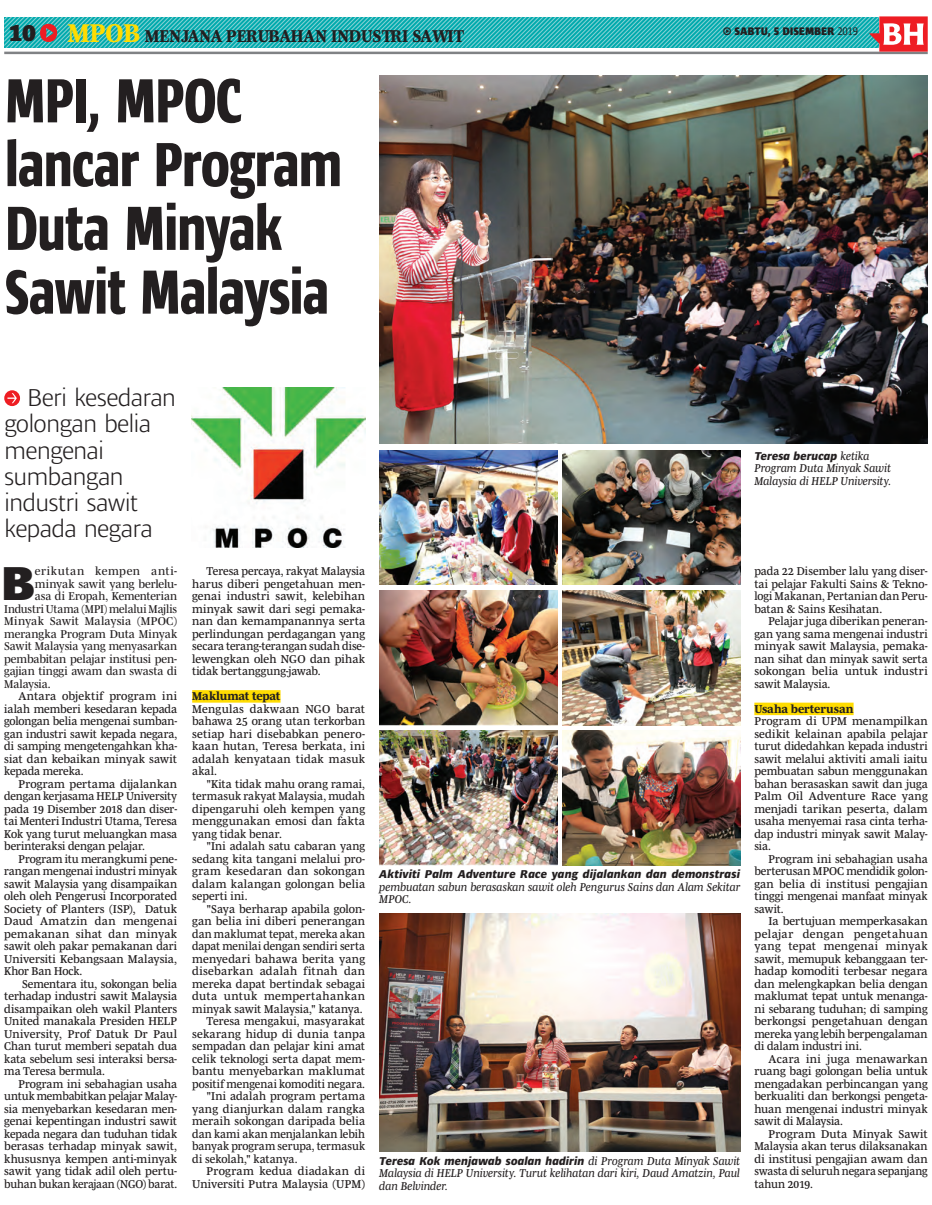
<style>
.page{position:relative;width:932px;height:1205px;background:#fff}
.page>*{position:absolute;margin:0;border:0;box-sizing:border-box;transform-origin:0 0}
.BH_HEADING_2ND{font:800 63.75px/63.8px "Ardoise Ptf Tight";letter-spacing:-.03em;color:#231f20}
.BH_DROPCAP{font:800 48.62px "Ardoise Ptf";color:#231f20}
.BH_TEXT{font:300 25px/26.2px "Ardoise Ptf";letter-spacing:-.025em;color:#231f20}
.t1{font:700 17.5px "Mencken OT Text";color:#231f20;scale:.94 1}
.BH_TEXT-2{font:11.62px/12.5px "Mencken OT Text";color:#231f20;text-align:justify}
.BH_CAPTION{font:italic 11.62px/12.5px "Mencken OT Text";letter-spacing:-.01em;color:#231f20;text-align:justify}
.BH_DROPCAP-2{font:11.62px "Mencken OT Subhead";letter-spacing:-.005em;color:#231f20}
.BH_DROPCAP-3{font:11.62px "Mencken OT Subhead";letter-spacing:-.005em;color:#231f20;scale:.96 1}
.BH_SUBHEAD_YELLOW{font:700 11.62px "Mencken OT Text";letter-spacing:-.005em;color:#231f20}
.BH_DROPCAP-4{font:11.62px "Mencken OT Subhead";letter-spacing:.055em;color:#231f20}
.BH_TEXT-3{font:800 condensed 11.25px "Ardoise Ptf";letter-spacing:-.005em;color:#231f20}
.s1{font-family:"Ardoise Ptf";font-weight:800;font-size:26.25px}
.s2{font-size:26.25px;color:#ffdc01}
.s3{font-weight:400}
.s4{font-family:"Ardoise Ptf";font-weight:800}
</style>
<div class="page">
<hr style="left:4px;top:52px;width:924px;height:2px;background:#808285">
<svg style="left:4px;top:16px;width:924px;height:36px"></svg>
<div style="left:192px;top:690px;width:89px;height:12px;background:#ffdc01"></div>
<svg style="left:4px;top:390px;width:16px;height:16px"></svg>
<svg style="left:7px;top:393px;width:10px;height:10px"></svg>
<img style="left:192px;top:388px;width:173px;height:159px">
<img style="left:379px;top:75px;width:549px;height:368px">
<img style="left:379px;top:913px;width:361px;height:238px">
<img style="left:379px;top:450px;width:178px;height:134px">
<img style="left:379px;top:591px;width:178px;height:134px">
<img style="left:379px;top:731px;width:178px;height:134px">
<img style="left:562px;top:450px;width:178px;height:134px">
<img style="left:562px;top:591px;width:178px;height:134px">
<img style="left:562px;top:731px;width:178px;height:134px">
<div style="left:754px;top:702px;width:100px;height:13px;background:#ffdc01"></div>
<p class="t1" style="left:9px;top:26px;width:486px"><span class="s1">10</span> <span class="s2">MPOB</span> MENJANA PERUBAHAN INDUSTRI SAWIT</p>
<p class="BH_TEXT-3" style="left:723px;top:23px;width:137px">− SABTU, 5 DISEMBER <span class="s3">2019</span></p>
<p class="BH_HEADING_2ND" style="left:4px;top:63px;width:340px">MPI, MPOC lancar Program<br>Duta Minyak<br>Sawit Malaysia</p>
<p class="BH_TEXT" style="left:4px;top:382px;width:173px;text-indent:23px">Beri kesedaran golongan belia mengenai sumbangan industri sawit kepada negara</p>
<p class="BH_DROPCAP" style="left:1px;top:547px;width:36px">B</p>
<p class="BH_DROPCAP-4" style="left:35px;top:564px;width:144px">erikutan kempen anti-</p>
<p class="BH_DROPCAP-2" style="left:35px;top:577px;width:144px">minyak sawit yang berlelu-</p>
<p class="BH_DROPCAP-2" style="left:35px;top:589px;width:144px">asa di Eropah, Kementerian</p>
<p class="BH_DROPCAP-3" style="left:4px;top:602px;width:182px">Industri Utama (MPI) melalui Majlis</p>
<p class="BH_DROPCAP-2" style="left:4px;top:614px;width:174px">Minyak Sawit Malaysia (MPOC)</p>
<p class="BH_DROPCAP-2" style="left:4px;top:627px;width:174px">merangka Program Duta Minyak</p>
<p class="BH_DROPCAP-2" style="left:4px;top:639px;width:174px">Sawit Malaysia yang menyasarkan</p>
<p class="BH_DROPCAP-2" style="left:4px;top:652px;width:174px">pembabitan pelajar institusi pen-</p>
<p class="BH_DROPCAP-2" style="left:4px;top:664px;width:174px">gajian tinggi awam dan swasta di</p>
<p class="BH_DROPCAP-2" style="left:4px;top:677px;width:48px">Malaysia.</p>
<p class="BH_TEXT-2" style="left:4px;top:690px;width:174px;text-indent:14px">Antara objektif program ini ialah memberi kesedaran kepada golongan belia mengenai sumban&shy;gan industri sawit kepada negara, di samping mengetengahkan kha&shy;siat dan kebaikan minyak sawit kepada mereka.</p>
<p class="BH_TEXT-2" style="left:4px;top:777px;width:174px;text-indent:14px">Program pertama dijalankan dengan kerjasama HELP University pada 19 Disember 2018 dan diser&shy;tai Menteri Industri Utama, Teresa Kok yang turut meluangkan masa berinteraksi dengan pelajar.</p>
<p class="BH_TEXT-2" style="left:4px;top:852px;width:174px;text-indent:14px">Program itu merangkumi pene&shy;rangan mengenai industri minyak sawit Malaysia yang disampaikan oleh oleh Pengerusi Incorporated Society of Planters (ISP), Datuk Daud Amatzin dan mengenai pemakanan sihat dan minyak sawit oleh pakar pemakanan dari Universiti Kebangsaan Malaysia, Khor Ban Hock.</p>
<p class="BH_TEXT-2" style="left:4px;top:977px;width:174px;text-indent:18px">Sementara itu, sokongan belia terhadap industri sawit Malaysia disampaikan oleh wakil Planters United manakala Presiden HELP University, Prof Datuk Dr Paul Chan turut memberi sepatah dua kata sebelum sesi interaksi bersa&shy;ma Teresa bermula.</p>
<p class="BH_TEXT-2" style="left:4px;top:1077px;width:174px;text-indent:14px">Program ini sebahagian usaha untuk membabitkan pelajar Malay&shy;sia menyebarkan kesedaran men&shy;genai kepentingan industri sawit kepada negara dan tuduhan tidak berasas terhadap minyak sawit, khususnya kempen anti-minyak sawit yang tidak adil oleh pertu&shy;buhan bukan kerajaan (NGO) barat.</p>
<p class="BH_CAPTION" style="left:754px;top:449px;width:138px;text-align:left"><span class="s4">Teresa berucap</span> ketika<br>Program Duta Minyak Sawit<br>Malaysia di HELP University.</p>
<p class="BH_TEXT-2" style="left:192px;top:565px;width:174px;text-indent:14px">Teresa percaya, rakyat Malaysia harus diberi pengetahuan men&shy;genai industri sawit, kelebihan minyak sawit dari segi pemaka&shy;nan dan kemampanannya serta perlindungan perdagangan yang secara terang-terangan sudah dise&shy;lewengkan oleh NGO dan pihak tidak bertanggung-jawab.</p>
<p class="BH_SUBHEAD_YELLOW" style="left:192px;top:689px;width:90px">Maklumat tepat</p>
<p class="BH_TEXT-2" style="left:192px;top:702px;width:174px">Mengulas dakwaan NGO barat bahawa 25 orang utan terkorban setiap hari disebabkan penero&shy;kaan hutan, Teresa berkata, ini adalah kenyataan tidak masuk akal.</p>
<p class="BH_TEXT-2" style="left:192px;top:777px;width:174px;text-indent:14px">"Kita tidak mahu orang ramai, termasuk rakyat Malaysia, mudah dipengaruhi oleh kempen yang menggunakan emosi dan fakta yang tidak benar.</p>
<p class="BH_TEXT-2" style="left:192px;top:840px;width:174px;text-indent:14px">"Ini adalah satu cabaran yang sedang kita tangani melalui pro&shy;gram kesedaran dan sokongan dalam kalangan golongan belia seperti ini.</p>
<p class="BH_TEXT-2" style="left:192px;top:902px;width:174px;text-indent:14px">"Saya berharap apabila golon&shy;gan belia ini diberi penerangan dan maklumat tepat, mereka akan dapat menilai dengan sendiri serta menyedari bahawa berita yang disebarkan adalah fitnah dan mereka dapat bertindak sebagai duta untuk mempertahankan minyak sawit Malaysia," katanya.</p>
<p class="BH_TEXT-2" style="left:192px;top:1015px;width:174px;text-indent:14px">Teresa mengakui, masyarakat sekarang hidup di dunia tanpa sempadan dan pelajar kini amat celik teknologi serta dapat mem&shy;bantu menyebarkan maklumat positif mengenai komoditi negara.</p>
<p class="BH_TEXT-2" style="left:192px;top:1090px;width:174px;text-indent:14px">"Ini adalah program pertama yang dianjurkan dalam rangka meraih sokongan daripada belia dan kami akan menjalankan lebih banyak program serupa, termasuk di sekolah," katanya.</p>
<p class="BH_TEXT-2" style="left:192px;top:1165px;width:174px;text-align:right">Program kedua diadakan di<br>Universiti Putra Malaysia (UPM)</p>
<p class="BH_CAPTION" style="left:379px;top:868px;width:362px"><span class="s4">Aktiviti Palm Adventure Race yang dijalankan dan demonstrasi </span>pembuatan sabun berasaskan sawit oleh Pengurus Sains dan Alam Sekitar MPOC.</p>
<p class="BH_CAPTION" style="left:379px;top:1154px;width:362px"><span class="s4">Teresa Kok menjawab soalan hadirin</span> di Program Duta Minyak Sawit Malaysia di HELP University. Turut kelihatan dari kiri, Daud Amatzin, Paul dan Belvinder.</p>
<p class="BH_TEXT-2" style="left:754px;top:565px;width:175px">pada 22 Disember lalu yang diser&shy;tai pelajar Fakulti Sains &amp; Tekno&shy;logi Makanan, Pertanian dan Peru&shy;batan &amp; Sains Kesihatan.</p>
<p class="BH_TEXT-2" style="left:754px;top:615px;width:175px;text-indent:14px">Pelajar juga diberikan peneran&shy;gan yang sama mengenai industri minyak sawit Malaysia, pemaka&shy;nan sihat dan minyak sawit serta sokongan belia untuk industri sawit Malaysia.</p>
<p class="BH_SUBHEAD_YELLOW" style="left:754px;top:702px;width:101px">Usaha berterusan</p>
<p class="BH_TEXT-2" style="left:754px;top:715px;width:175px">Program di UPM menampilkan sedikit kelainan apabila pelajar turut didedahkan kepada industri sawit melalui aktiviti amali iaitu pembuatan sabun menggunakan bahan berasaskan sawit dan juga Palm Oil Adventure Race yang menjadi tarikan peserta, dalam usaha menyemai rasa cinta terha&shy;dap industri minyak sawit Malay&shy;sia.</p>
<p class="BH_TEXT-2" style="left:754px;top:852px;width:175px;text-indent:14px">Program ini sebahagian usaha berterusan MPOC mendidik golon&shy;gan belia di institusi pengajian tinggi mengenai manfaat minyak sawit.</p>
<p class="BH_TEXT-2" style="left:754px;top:915px;width:175px;text-indent:14px">Ia bertujuan memperkasakan pelajar dengan pengetahuan yang tepat mengenai minyak sawit, memupuk kebanggaan ter&shy;hadap komoditi terbesar negara dan melengkapkan belia dengan maklumat tepat untuk menanga&shy;ni sebarang tuduhan; di samping berkongsi pengetahuan dengan mereka yang lebih berpengalaman di dalam industri ini.</p>
<p class="BH_TEXT-2" style="left:754px;top:1052px;width:175px;text-indent:14px">Acara ini juga menawarkan ruang bagi golongan belia untuk mengadakan perbincangan yang berkualiti dan berkongsi pengeta&shy;huan mengenai industri minyak sawit di Malaysia.</p>
<p class="BH_TEXT-2" style="left:754px;top:1127px;width:175px;text-indent:14px">Program Duta Minyak Sawit Malaysia akan terus dilaksanakan di institusi pengajian awam dan swasta di seluruh negara sepanjang tahun 2019.</p>
</div>
